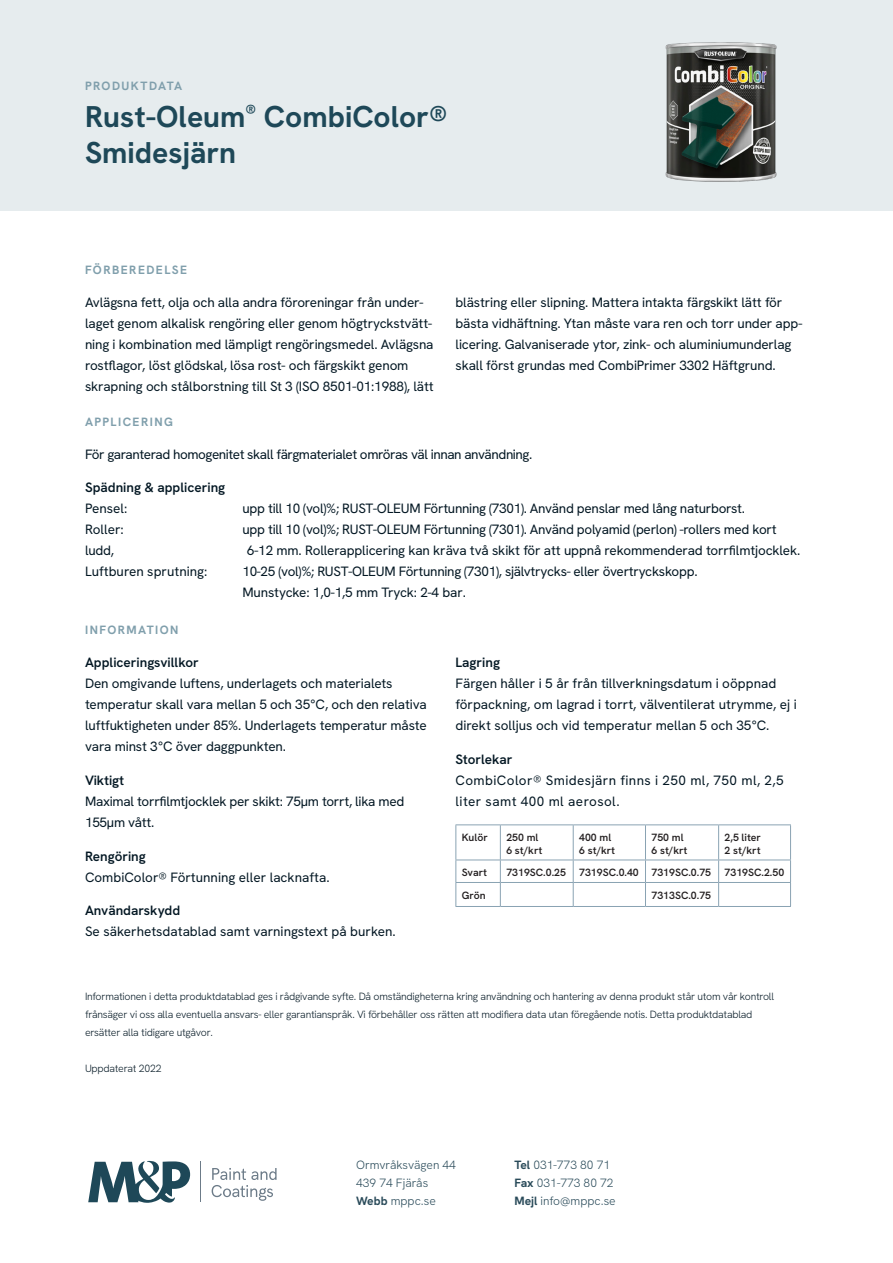
<style>
.page{position:relative;width:893px;height:1263px;background:#fff}
.page>*{position:absolute;margin:0;border:0;box-sizing:border-box;transform-origin:0 0}
.Sidrubrik{font:700 30px/36px "HK Grotesk";color:#1e4858}
.Brödtext{font:13.5px/21px "HK Grotesk";letter-spacing:-.01em;color:#031723}
.Brödtext-2{font:13.5px "HK Grotesk";letter-spacing:-.03em;color:#031723}
.Brödtext-3{font:13.5px/21px "HK Grotesk";letter-spacing:.03em;color:#031723}
.Brödtext-4{font:600 13.5px "HK Grotesk";color:#031723}
.t1{font:300 12px/18px "HK Grotesk";color:#294a59}
.Överskrift{font:700 12px "HK Grotesk";letter-spacing:.12em;color:#809fac}
.Disclaimer{font:300 10.5px/18px "HK Grotesk";letter-spacing:-.025em;color:#031723}
.Tabell{font:600 10.5px "HK Grotesk";color:#231f20}
.s1{font-weight:600}
.s2{font-weight:700}
</style>
<div class="page">
<svg style="left:88px;top:1161px;width:102px;height:42px"></svg>
<svg style="left:212px;top:1168px;width:65px;height:33px"></svg>
<hr style="left:200px;top:1161px;width:1px;height:41px;background:#6c7b88">
<div style="left:0;top:0;width:893px;height:210px;background:#e6ecee"></div>
<img style="left:665px;top:42px;width:112px;height:140px">
<hr style="left:455px;top:824px;width:45px;height:1px;background:#8aa3b3">
<hr style="left:455px;top:825px;width:1px;height:34px;background:#8aa3b3">
<hr style="left:500px;top:824px;width:73px;height:1px;background:#8aa3b3">
<hr style="left:500px;top:825px;width:1px;height:34px;background:#8aa3b3">
<hr style="left:573px;top:824px;width:72px;height:1px;background:#8aa3b3">
<hr style="left:573px;top:825px;width:1px;height:34px;background:#8aa3b3">
<hr style="left:645px;top:824px;width:74px;height:1px;background:#8aa3b3">
<hr style="left:645px;top:825px;width:1px;height:34px;background:#8aa3b3">
<hr style="left:719px;top:824px;width:72px;height:1px;background:#8aa3b3">
<hr style="left:718px;top:825px;width:1px;height:34px;background:#8aa3b3">
<hr style="left:790px;top:825px;width:1px;height:34px;background:#8aa3b3">
<hr style="left:455px;top:859px;width:45px;height:1px;background:#8aa3b3">
<hr style="left:500px;top:859px;width:73px;height:1px;background:#8aa3b3">
<hr style="left:573px;top:859px;width:72px;height:1px;background:#8aa3b3">
<hr style="left:645px;top:859px;width:74px;height:1px;background:#8aa3b3">
<hr style="left:719px;top:859px;width:72px;height:1px;background:#8aa3b3">
<hr style="left:455px;top:882px;width:45px;height:1px;background:#8aa3b3">
<svg style="left:455px;top:860px;width:1px;height:46px"></svg>
<hr style="left:500px;top:882px;width:73px;height:1px;background:#8aa3b3">
<svg style="left:500px;top:860px;width:1px;height:46px"></svg>
<hr style="left:573px;top:882px;width:72px;height:1px;background:#8aa3b3">
<svg style="left:573px;top:860px;width:1px;height:46px"></svg>
<hr style="left:645px;top:882px;width:74px;height:1px;background:#8aa3b3">
<svg style="left:645px;top:860px;width:1px;height:46px"></svg>
<hr style="left:719px;top:882px;width:72px;height:1px;background:#8aa3b3">
<svg style="left:718px;top:860px;width:1px;height:46px"></svg>
<svg style="left:790px;top:860px;width:1px;height:46px"></svg>
<hr style="left:455px;top:906px;width:45px;height:1px;background:#8aa3b3">
<hr style="left:500px;top:906px;width:73px;height:1px;background:#8aa3b3">
<hr style="left:573px;top:906px;width:72px;height:1px;background:#8aa3b3">
<hr style="left:645px;top:906px;width:74px;height:1px;background:#8aa3b3">
<hr style="left:719px;top:906px;width:72px;height:1px;background:#8aa3b3">
<p class="Överskrift" style="left:85px;top:78px;width:99px">PRODUKTDATA</p>
<p class="Sidrubrik" style="left:85px;top:98px;width:364px">Rust-Oleum<sup>®</sup> CombiColor®<br>Smidesjärn</p>
<p class="Överskrift" style="left:85px;top:262px;width:104px">FÖRBEREDELSE</p>
<p class="Brödtext" style="left:85px;top:291px;width:350px">Avlägsna fett, olja och alla andra föroreningar från under&shy;laget genom alkalisk rengöring eller genom högtryckstvätt&shy;ning i kombination med lämpligt rengöringsmedel. Avlägsna rostflagor, löst glödskal, lösa rost- och färgskikt genom skrapning och stålborstning till St 3 (ISO 8501-01:1988), lätt</p>
<p class="Brödtext" style="left:455px;top:291px;width:348px">blästring eller slipning. Mattera intakta färgskikt lätt för bästa vidhäftning. Ytan måste vara ren och torr under app&shy;licering. Galvaniserade ytor, zink- och aluminiumunderlag skall först grundas med CombiPrimer 3302 Häftgrund.</p>
<p class="Överskrift" style="left:85px;top:414px;width:89px">APPLICERING</p>
<p class="Brödtext-2" style="left:85px;top:445px;width:449px">För garanterad homogenitet skall färgmaterialet omröras väl innan användning.</p>
<p class="Brödtext-4" style="left:85px;top:479px;width:142px">Spädning &amp; applicering</p>
<p class="Brödtext" style="left:85px;top:498px;width:44px">Pensel:</p>
<p class="Brödtext" style="left:242px;top:498px;width:504px">upp till 10 (vol)%; RUST-OLEUM Förtunning (7301). Använd penslar med lång naturborst.</p>
<p class="Brödtext" style="left:85px;top:519px;width:40px">Roller:</p>
<p class="Brödtext" style="left:242px;top:519px;width:536px">upp till 10 (vol)%; RUST-OLEUM Förtunning (7301). Använd polyamid (perlon) -rollers med kort</p>
<p class="Brödtext" style="left:85px;top:540px;width:31px">ludd,</p>
<p class="Brödtext" style="left:247px;top:540px;width:555px">6-12 mm. Rollerapplicering kan kräva två skikt för att uppnå rekommenderad torrfilmtjocklek.</p>
<p class="Brödtext" style="left:85px;top:561px;width:124px">Luftburen sprutning:</p>
<p class="Brödtext" style="left:242px;top:561px;width:457px">10-25 (vol)%; RUST-OLEUM Förtunning (7301), självtrycks- eller övertryckskopp.</p>
<p class="Brödtext" style="left:242px;top:582px;width:225px">Munstycke: 1,0-1,5 mm Tryck: 2-4 bar.</p>
<p class="Överskrift" style="left:85px;top:622px;width:95px">INFORMATION</p>
<p class="Brödtext-4" style="left:85px;top:653px;width:115px">Appliceringsvillkor</p>
<p class="Brödtext" style="left:85px;top:672px;width:343px">Den omgivande luftens, underlagets och materialets temperatur skall vara mellan 5 och 35°C, och den relativa luftfuktigheten under 85%. Underlagets temperatur måste vara minst 3°C över daggpunkten.</p>
<p class="Brödtext-4" style="left:85px;top:771px;width:41px">Viktigt</p>
<p class="Brödtext" style="left:85px;top:790px;width:321px">Maximal torrfilmtjocklek per skikt: 75μm torrt, lika med<br>155μm vått.</p>
<p class="Brödtext" style="left:85px;top:845px;width:246px"><span class="s1">Rengöring<br></span>CombiColor® Förtunning eller lacknafta.</p>
<p class="Brödtext" style="left:85px;top:900px;width:312px"><span class="s1">Användarskydd<br></span>Se säkerhetsdatablad samt varningstext på burken.</p>
<p class="Brödtext-4" style="left:455px;top:653px;width:46px">Lagring</p>
<p class="Brödtext" style="left:455px;top:672px;width:343px">Färgen håller i 5 år från tillverkningsdatum i oöppnad förpackning, om lagrad i torrt, välventilerat utrymme, ej i direkt solljus och vid temperatur mellan 5 och 35°C.</p>
<p class="Brödtext-4" style="left:455px;top:750px;width:59px">Storlekar</p>
<p class="Brödtext-3" style="left:455px;top:769px;width:330px">CombiColor® Smidesjärn finns i 250 ml, 750 ml, 2,5 liter samt 400 ml aerosol.</p>
<p class="Tabell" style="left:462px;top:831px;width:27px">Kulör</p>
<p class="Tabell" style="left:506px;top:831px;width:34px">250 ml</p>
<p class="Tabell" style="left:506px;top:843px;width:37px">6 st/krt</p>
<p class="Tabell" style="left:579px;top:831px;width:34px">400 ml</p>
<p class="Tabell" style="left:579px;top:843px;width:37px">6 st/krt</p>
<p class="Tabell" style="left:651px;top:831px;width:34px">750 ml</p>
<p class="Tabell" style="left:651px;top:843px;width:37px">6 st/krt</p>
<p class="Tabell" style="left:725px;top:831px;width:38px">2,5 liter</p>
<p class="Tabell" style="left:725px;top:843px;width:37px">2 st/krt</p>
<p class="Tabell" style="left:462px;top:866px;width:27px">Svart</p>
<p class="Tabell" style="left:506px;top:866px;width:61px">7319SC.0.25</p>
<p class="Tabell" style="left:579px;top:866px;width:61px">7319SC.0.40</p>
<p class="Tabell" style="left:651px;top:866px;width:61px">7319SC.0.75</p>
<p class="Tabell" style="left:725px;top:866px;width:61px">7319SC.2.50</p>
<p class="Tabell" style="left:462px;top:888px;width:25px">Grön</p>
<p class="Tabell" style="left:651px;top:888px;width:61px">7313SC.0.75</p>
<p class="Disclaimer" style="left:85px;top:987px;width:691px">Informationen i detta produktdatablad ges i rådgivande syfte. Då omständigheterna kring användning och hantering av denna produkt står utom vår kontroll frånsäger vi oss alla eventuella ansvars- eller garantianspråk. Vi förbehåller oss rätten att modifiera data utan föregående notis. Detta produktdatablad ersätter alla tidigare utgåvor.</p>
<p class="Disclaimer" style="left:85px;top:1059px;width:78px">Uppdaterat 2022</p>
<p class="t1" style="left:356px;top:1155px;width:101px">Ormvråksvägen 44<br>439 74 Fjärås<br><span class="s2">Webb</span> mppc.se</p>
<p class="t1" style="left:514px;top:1155px;width:103px"><span class="s2">Tel</span> 031-773 80 71<br><span class="s2">Fax</span> 031-773 80 72<br><span class="s2">Mejl</span> info@mppc.se</p>
</div>
